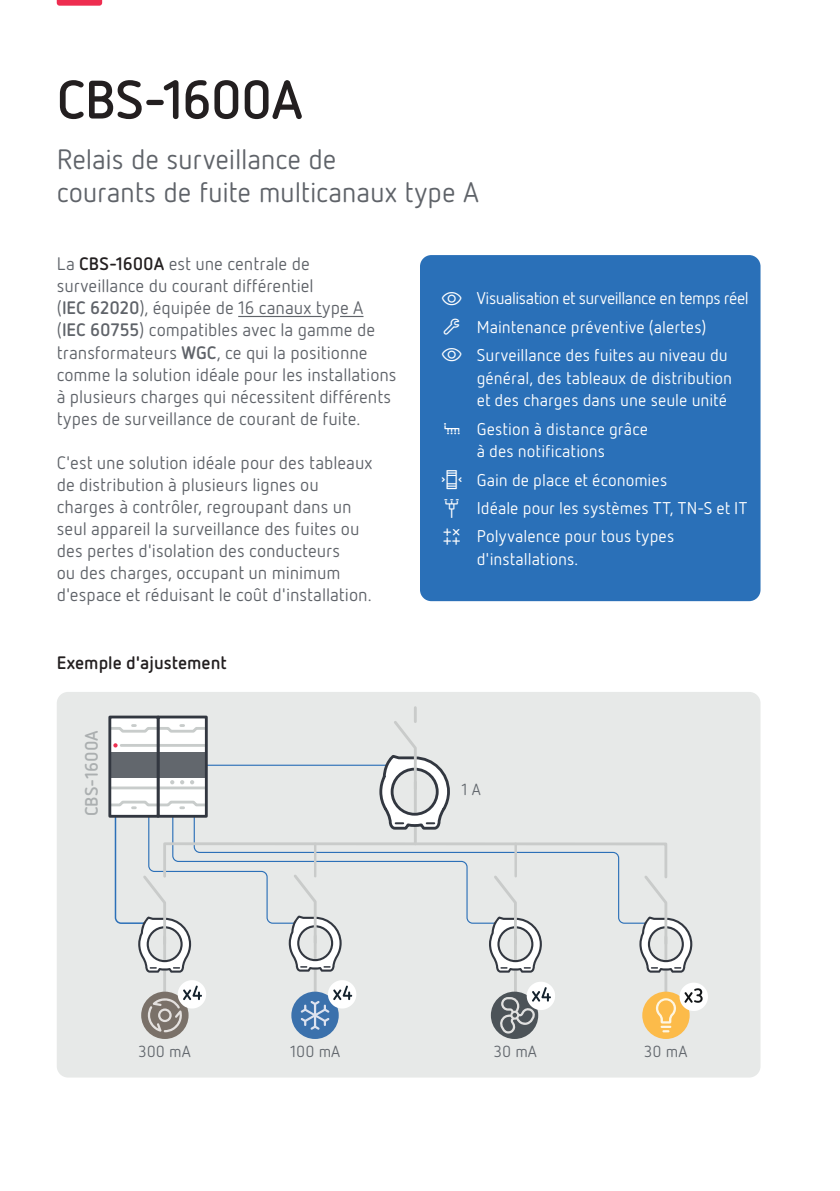
<style>
.page{position:relative;width:840px;height:1191px;background:#fff}
.page>*{position:absolute;margin:0;border:0;box-sizing:border-box;transform-origin:0 0}
.t1{font:700 54px "Netto Pro";letter-spacing:-.02em;color:#231f20}
.H4_2{font:28px/33px "Netto Pro";letter-spacing:-.005em;color:#5f6369}
.t2{font:18px/22px "Netto Pro";color:#5f6369}
.t3{font:700 18px "Netto Pro";letter-spacing:-.005em;color:#231f20}
.t4{font:700 18px "Netto Pro";color:#abafb0}
.P_Viñetas{font:17px/22.6px "Netto Pro";color:#fff}
.P_Viñetas-2{font:17px "Netto Pro";letter-spacing:-.03em;color:#fff}
.t5{font:16px "Netto Pro";color:#62676d}
.s1{font-weight:700;color:#231f20}
.s2{font-weight:700}
</style>
<div class="page">
<div style="left:57px;top:692px;width:703px;height:385px;background:#e7e9e8;border-radius:11px"></div>
<svg style="left:57px;top:0;width:45px;height:6px"></svg>
<hr style="left:163px;top:937px;width:3px;height:83px;background:#c9cbca">
<hr style="left:413px;top:707px;width:3px;height:14px;background:#c9cbca">
<div style="left:156px;top:715px;width:52px;height:102px;border:3px solid #323740"></div>
<div style="left:108px;top:715px;width:51px;height:102px;border:3px solid #323740"></div>
<hr style="left:313px;top:936px;width:3px;height:63px;background:#c9cbca">
<hr style="left:513px;top:937px;width:3px;height:63px;background:#c9cbca">
<hr style="left:664px;top:937px;width:3px;height:63px;background:#c9cbca">
<svg style="left:108px;top:718px;width:584px;height:254px"></svg>
<div style="left:291px;top:991px;width:47px;height:48px;background:#3b71ac;border-radius:50%"></div>
<svg style="left:300px;top:980px;width:56px;height:49px"></svg>
<div style="left:642px;top:991px;width:47px;height:48px;background:#fcbb4a;border-radius:50%"></div>
<svg style="left:655px;top:982px;width:52px;height:50px"></svg>
<div style="left:141px;top:991px;width:47px;height:48px;background:#7a7169;border-radius:50%"></div>
<svg style="left:148px;top:980px;width:58px;height:52px"></svg>
<svg style="left:490px;top:991px;width:48px;height:48px"></svg>
<svg style="left:498px;top:981px;width:56px;height:52px"></svg>
<div style="left:420px;top:255px;width:340px;height:346px;background:#2a70b8;border-radius:11px"></div>
<hr style="left:238px;top:316px;width:84px;height:1px;background:#5f6369">
<svg style="left:340px;top:316px;width:23px;height:1px"></svg>
<h3 class="t1" style="left:57px;top:63px;width:247px">CBS-1600A</h3>
<p class="H4_2" style="left:57px;top:142px;width:423px">Relais de surveillance de<br>courants de fuite multicanaux type A</p>
<p class="t2" style="left:57px;top:252px;width:341px">La <span class="s1">CBS-1600A</span> est une centrale de surveillance du courant différentiel<br>(<span class="s2">IEC 62020</span>), équipée de 16 canaux type A (<span class="s2">IEC 60755</span>) compatibles avec la gamme de transformateurs <span class="s2">WGC</span>, ce qui la positionne comme la solution idéale pour les installations à plusieurs charges qui nécessitent différents types de surveillance de courant de fuite.</p>
<p class="t2" style="left:57px;top:451px;width:317px">C'est une solution idéale pour des tableaux de distribution à plusieurs lignes ou charges à contrôler, regroupant dans un seul appareil la surveillance des fuites ou des pertes d'isolation des conducteurs<br>ou des charges, occupant un minimum d'espace et réduisant le coût d'installation.</p>
<h5 class="t3" style="left:57px;top:651px;width:171px">Exemple d'ajustement</h5>
<p class="t4" style="left:79px;top:816px;width:88px;rotate:-90deg">CBS-1600A</p>
<p class="P_Viñetas-2" style="left:476px;top:287px;width:273px">Visualisation et surveillance en temps réel</p>
<p class="P_Viñetas" style="left:476px;top:315px;width:231px">Maintenance préventive (alertes)</p>
<p class="P_Viñetas" style="left:476px;top:343px;width:256px">Surveillance des fuites au niveau du général, des tableaux de distribution et des charges dans une seule unité</p>
<p class="P_Viñetas" style="left:476px;top:417px;width:173px">Gestion à distance grâce à des notifications</p>
<p class="P_Viñetas" style="left:476px;top:468px;width:192px">Gain de place et économies</p>
<p class="P_Viñetas" style="left:476px;top:496px;width:272px">Idéale pour les systèmes TT, TN-S et IT</p>
<p class="P_Viñetas" style="left:476px;top:524px;width:199px">Polyvalence pour tous types d'installations.</p>
<p class="t5" style="left:461px;top:779px;width:21px">1 A</p>
<p class="t5" style="left:138px;top:1040px;width:54px">300 mA</p>
<p class="t5" style="left:493px;top:1040px;width:45px">30 mA</p>
<p class="t5" style="left:290px;top:1040px;width:52px">100 mA</p>
<p class="t5" style="left:644px;top:1040px;width:45px">30 mA</p>
</div>
